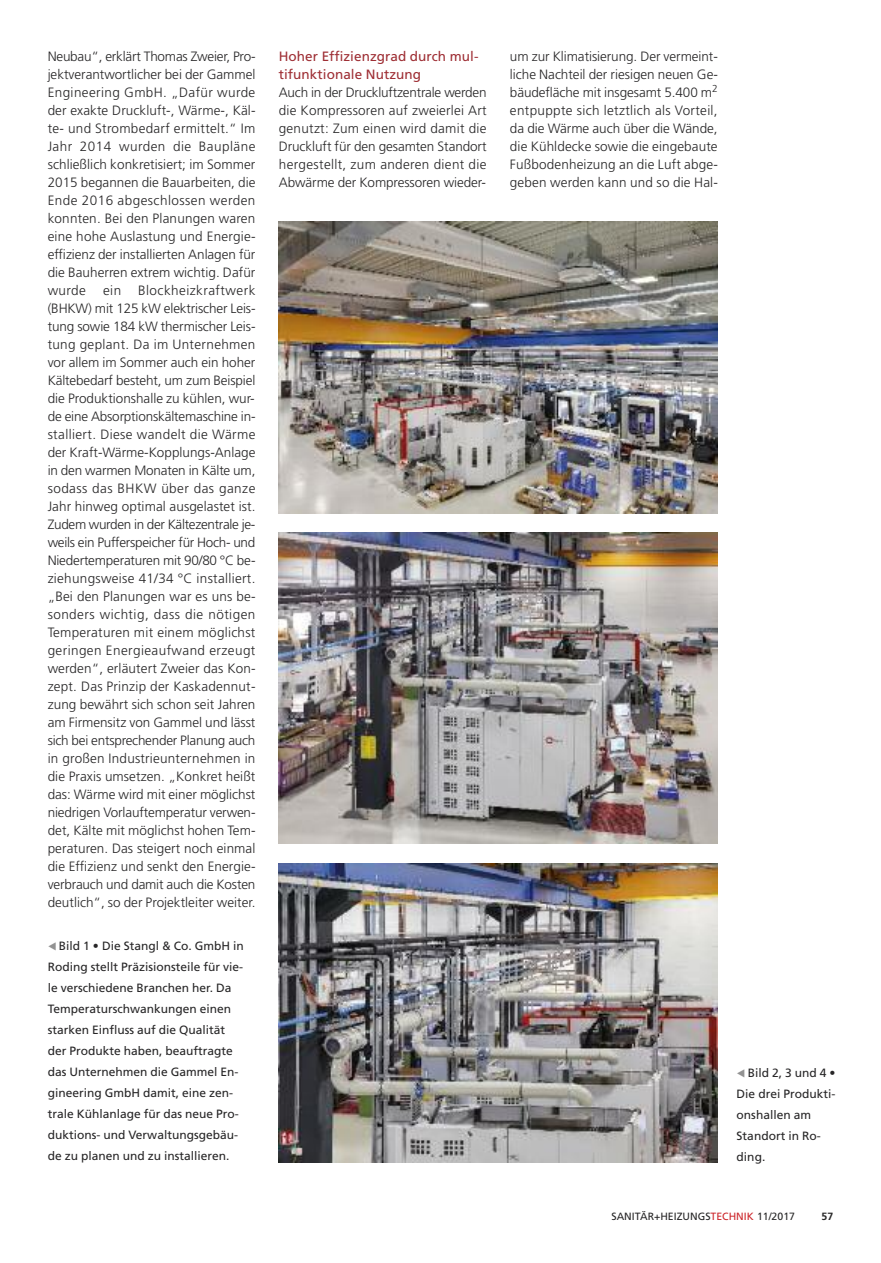
<style>
.page{position:relative;width:881px;height:1263px;background:#fff}
.page>*{position:absolute;margin:0;border:0;box-sizing:border-box;transform-origin:0 0}
.t1{font:300 13.5px/18px "Frutiger LT Std";letter-spacing:.005em;color:#272627;text-align:justify}
.t2{font:13.5px/18px "Frutiger LT Std";letter-spacing:.005em;color:#9e2e34}
.t3{font:12px/21px "Frutiger LT Std";color:#272627}
.t4{font:10.5px "Frutiger LT Std";color:#272627}
.t5{font:700 10.5px "Frutiger LT Std";color:#272627}
.s1{color:#939393}
.s2{color:#cc262b}
</style>
<div class="page">
<img style="left:279px;top:222px;width:438px;height:292px">
<img style="left:279px;top:532px;width:438px;height:312px">
<img style="left:279px;top:863px;width:438px;height:299px">
<p class="t1" style="left:48px;top:48px;width:209px">Neubau“, erklärt Thomas Zweier, Pro&shy;jektverantwortlicher bei der Gammel Engineering GmbH. „Dafür wurde der exakte Druckluft-, Wärme-, Käl&shy;te- und Strombedarf ermittelt.“ Im Jahr 2014 wurden die Baupläne schließlich konkretisiert; im Sommer 2015 begannen die Bauarbeiten, die Ende 2016 abgeschlossen werden konnten. Bei den Planungen waren eine hohe Auslastung und Energie&shy;effizienz der installierten Anlagen für die Bauherren extrem wichtig. Dafür wurde</p>
<p class="t1" style="left:48px;top:282px;width:209px;text-indent:90px">Blockheizkraftwerk (BHKW) mit 125 kW elektrischer Leis&shy;tung sowie 184 kW thermischer Leis&shy;tung geplant. Da im Unternehmen vor allem im Sommer auch ein hoher Kältebedarf besteht, um zum Beispiel die Produktionshalle zu kühlen, wur&shy;de eine Absorptionskältemaschine in&shy;stalliert. Diese wandelt die Wärme der Kraft-Wärme-Kopplungs-Anlage in den warmen Monaten in Kälte um, sodass das BHKW über das ganze Jahr hinweg optimal ausgelastet ist.<br>Zudem wurden in der Kältezentrale je&shy;weils ein Pufferspeicher für Hoch- und Niedertemperaturen mit 90/80 °C be&shy;ziehungsweise 41/34 °C installiert. „Bei den Planungen war es uns be&shy;sonders wichtig, dass die nötigen Temperaturen mit einem möglichst geringen Energieaufwand erzeugt werden“, erläutert Zweier das Kon&shy;zept. Das Prinzip der Kaskadennut&shy;zung bewährt sich schon seit Jahren am Firmensitz von Gammel und lässt sich bei entsprechender Planung auch in großen Industrieunternehmen in die Praxis umsetzen. „Konkret heißt das: Wärme wird mit einer möglichst niedrigen Vorlauftemperatur verwen&shy;det, Kälte mit möglichst hohen Tem&shy;peraturen. Das steigert noch einmal die Effizienz und senkt den Energie&shy;verbrauch und damit auch die Kosten deutlich“, so der Projektleiter weiter.</p>
<p class="t1" style="left:103px;top:282px;width:20px">ein</p>
<p class="t3" style="left:48px;top:936px;width:198px"><span class="s1">◀</span> Bild 1 • Die Stangl &amp; Co. GmbH in Roding stellt Präzisionsteile für vie&shy;le verschiedene Branchen her. Da Temperaturschwankungen einen starken Einfluss auf die Qualität der Produkte haben, beauftragte das Unternehmen die Gammel En&shy;gineering GmbH damit, eine zen&shy;trale Kühlanlage für das neue Pro&shy;duktions- und Verwaltungsgebäu&shy;de zu planen und zu installieren.</p>
<p class="t2" style="left:279px;top:48px;width:201px">Hoher Effizienzgrad durch mul&shy;tifunktionale Nutzung</p>
<p class="t1" style="left:279px;top:84px;width:209px">Auch in der Druckluftzentrale werden die Kompressoren auf zweierlei Art genutzt: Zum einen wird damit die Druckluft für den gesamten Standort hergestellt, zum anderen dient die Abwärme der Kompressoren wieder-</p>
<p class="t1" style="left:510px;top:48px;width:209px">um zur Klimatisierung. Der vermeint&shy;liche Nachteil der riesigen neuen Ge&shy;bäudefläche mit insgesamt 5.400 m<sup>2 </sup>entpuppte sich letztlich als Vorteil, da die Wärme auch über die Wände, die Kühldecke sowie die eingebaute Fußbodenheizung an die Luft abge&shy;geben werden kann und so die Hal-</p>
<p class="t3" style="left:736px;top:1063px;width:100px"><span class="s1">◀</span> Bild 2, 3 und 4 •<br>Die drei Produkti&shy;onshallen am<br>Standort in Ro&shy;ding.</p>
<p class="t4" style="left:611px;top:1212px;width:185px">SANITÄR+HEIZUNGS<span class="s2">TECHNIK</span> 11/2017</p>
<p class="t5" style="left:821px;top:1212px;width:13px">57</p>
</div>
